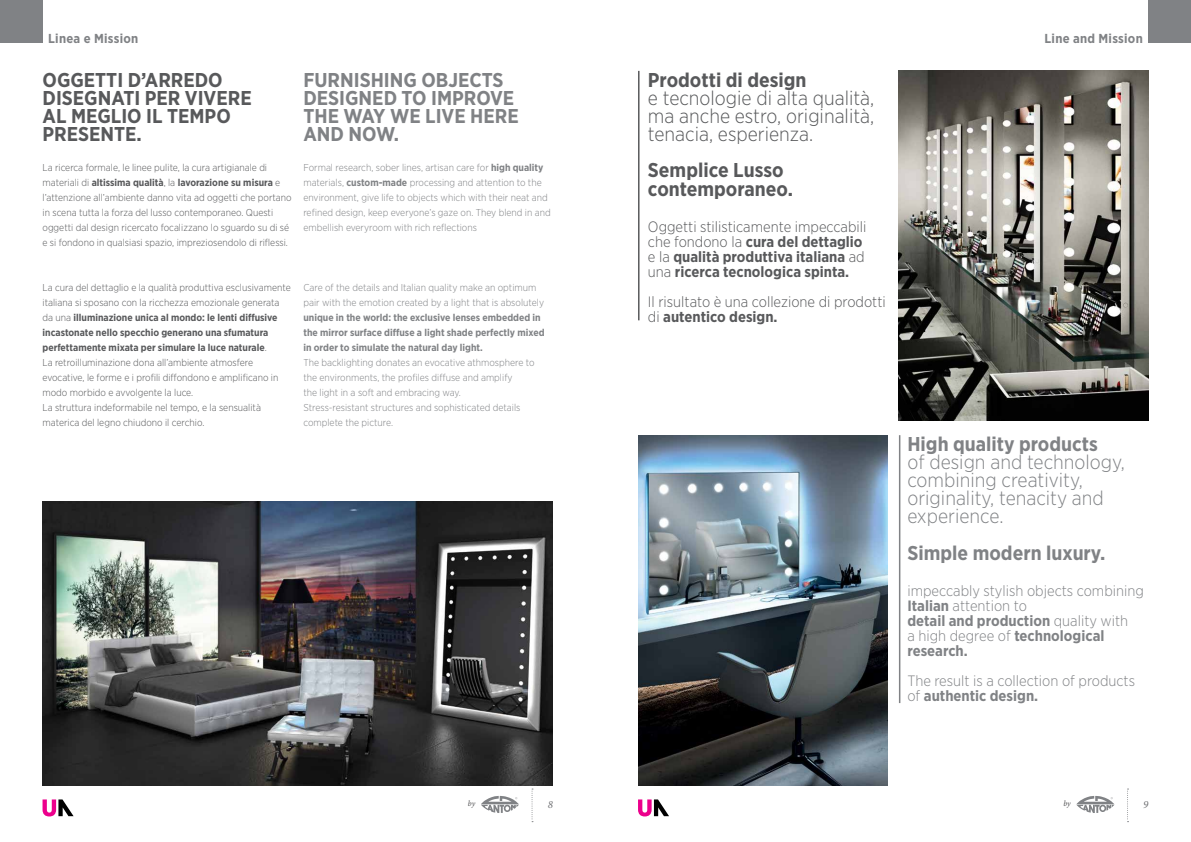
<style>
.page{position:relative;width:1191px;height:842px;background:#fff}
.page>*{position:absolute;margin:0;border:0;box-sizing:border-box;transform-origin:0 0}
.t1{font:700 20px/18px "Gotham Narrow";color:#58595b}
.t2{font:700 20px/18px "Gotham Narrow";color:#808285}
.t3{font:300 20px/18px "Gotham Narrow";color:#808285}
.t4{font:300 20px/18px "Gotham Narrow";color:#58595b;text-align:justify}
.t5{font:300 15px/15px "Gotham Narrow";color:#808285}
.t6{font:700 15px/15px "Gotham Narrow";color:#58595b}
.t7{font:300 15px/15px "Gotham Narrow";color:#58595b}
.t8{font:700 13px "Gotham Narrow";letter-spacing:.02em;color:#808285}
.t9{font:italic 11px "Minion Pro";color:#717275}
.t10{font:300 10px/15px "Gotham Narrow";color:#58595b}
.t11{font:300 10px/15px "Gotham Narrow";color:#808285}
.t12{font:700 10px/15px "Gotham Narrow";color:#808285}
.t13{font:italic 8px "Minion Pro";color:#4d4d4f}
.s1{font-weight:700}
.s2{font-weight:300}
</style>
<div class="page">
<img style="left:899px;top:71px;width:249px;height:350px">
<img style="left:638px;top:435px;width:249px;height:350px">
<hr style="left:638px;top:71px;width:1px;height:249px;background:#58595b">
<hr style="left:899px;top:435px;width:1px;height:268px;background:#808285">
<img style="left:43px;top:502px;width:510px;height:283px">
<svg style="left:43px;top:799px;width:31px;height:17px"></svg>
<svg style="left:638px;top:799px;width:31px;height:17px"></svg>
<svg style="left:481px;top:796px;width:38px;height:17px"></svg>
<svg style="left:1076px;top:796px;width:38px;height:17px"></svg>
<svg style="left:531px;top:788px;width:2px;height:34px"></svg>
<svg style="left:1127px;top:788px;width:1px;height:34px"></svg>
<div style="left:1148px;top:0;width:43px;height:43px;background:#808285"></div>
<div style="left:0;top:0;width:43px;height:43px;background:#808285"></div>
<h3 class="t8" style="left:48px;top:30px;width:92px">Linea e Mission</h3>
<h1 class="t1" style="left:43px;top:71px;width:211px">OGGETTI D’ARREDO<br>DISEGNATI PER VIVERE<br>AL MEGLIO IL TEMPO<br>PRESENTE.</h1>
<p class="t10" style="left:43px;top:160px;width:251px">La ricerca formale, le linee pulite, la cura artigianale di materiali di <span class="s1">altissima qualità</span>, la <span class="s1">lavorazione su misura</span> e l’attenzione all’ambiente danno vita ad oggetti che portano in scena tutta la forza del lusso contemporaneo. Questi oggetti dal design ricercato focalizzano lo sguardo su di sé e si fondono in qualsiasi spazio, impreziosendolo di riflessi.</p>
<p class="t10" style="left:43px;top:280px;width:250px">La cura del dettaglio e la qualità produttiva esclusivamente italiana si sposano con la ricchezza emozionale generata da una <span class="s1">illuminazione unica al mondo: le lenti diffusive incastonate nello specchio generano una sfumatura perfettamente mixata per simulare la luce naturale</span>.<br>La retroilluminazione dona all’ambiente atmosfere evocative, le forme e i profili diffondono e amplificano in modo morbido e avvolgente la luce.<br>La struttura indeformabile nel tempo, e la sensualità materica del legno chiudono il cerchio.</p>
<h1 class="t2" style="left:303px;top:71px;width:217px">FURNISHING OBJECTS<br>DESIGNED TO IMPROVE<br>THE WAY WE LIVE HERE<br>AND NOW.</h1>
<p class="t11" style="left:303px;top:160px;width:249px">Formal research, sober lines, artisan care for <span class="s1">high quality </span>materials, <span class="s1">custom-made</span> processing and attention to the environment, give life to objects which with their neat and refined design, keep everyone’s gaze on. They blend in and embellish everyroom with rich reflections</p>
<p class="t11" style="left:303px;top:280px;width:242px">Care of the details and Italian quality make an optimum pair with the emotion created by a light that is absolutely</p>
<p class="t12" style="left:303px;top:310px;width:243px">unique in the world: the exclusive lenses embedded in the mirror surface diffuse a light shade perfectly mixed in order to simulate the natural day light.</p>
<p class="t11" style="left:303px;top:355px;width:233px">The backlighting donates an evocative athmosphere to the environments, the profiles diffuse and amplify<br>the light in a soft and embracing way.<br>Stress-resistant structures and sophisticated details complete the picture.</p>
<h1 class="t1" style="left:648px;top:71px;width:160px">Prodotti di design</h1>
<h1 class="t4" style="left:648px;top:88px;width:228px">e tecnologie di alta qualità, ma anche estro, originalità, tenacia, esperienza.</h1>
<h1 class="t1" style="left:648px;top:160px;width:146px;line-height:19px">Semplice Lusso contemporaneo.</h1>
<h2 class="t6" style="left:648px;top:219px;width:220px"><span class="s2">Oggetti stilisticamente impeccabili che fondono la</span> cura del dettaglio <span class="s2">e la</span> qualità produttiva italiana <span class="s2">ad una</span> ricerca tecnologica spinta.</h2>
<h2 class="t7" style="left:648px;top:294px;width:239px">Il risultato è una collezione di prodotti di <span class="s1">autentico design.</span></h2>
<h3 class="t8" style="left:1044px;top:30px;width:100px">Line and Mission</h3>
<h1 class="t2" style="left:907px;top:435px;width:192px">High quality products</h1>
<h1 class="t3" style="left:907px;top:453px;width:219px">of design and technology, combining creativity, originality, tenacity and experience.</h1>
<h1 class="t2" style="left:907px;top:544px;width:199px">Simple modern luxury.</h1>
<h2 class="t5" style="left:907px;top:583px;width:238px">impeccably stylish objects combining<br><span class="s1">Italian</span> attention to<br><span class="s1">detail and production</span> quality with<br>a high degree of <span class="s1">technological research.</span></h2>
<h2 class="t5" style="left:907px;top:673px;width:229px">The result is a collection of products of <span class="s1">authentic design.</span></h2>
<p class="t13" style="left:468px;top:798px;width:9px">by</p>
<p class="t9" style="left:548px;top:797px;width:7px">8</p>
<p class="t13" style="left:1063px;top:798px;width:9px">by</p>
<p class="t9" style="left:1143px;top:797px;width:7px">9</p>
</div>
